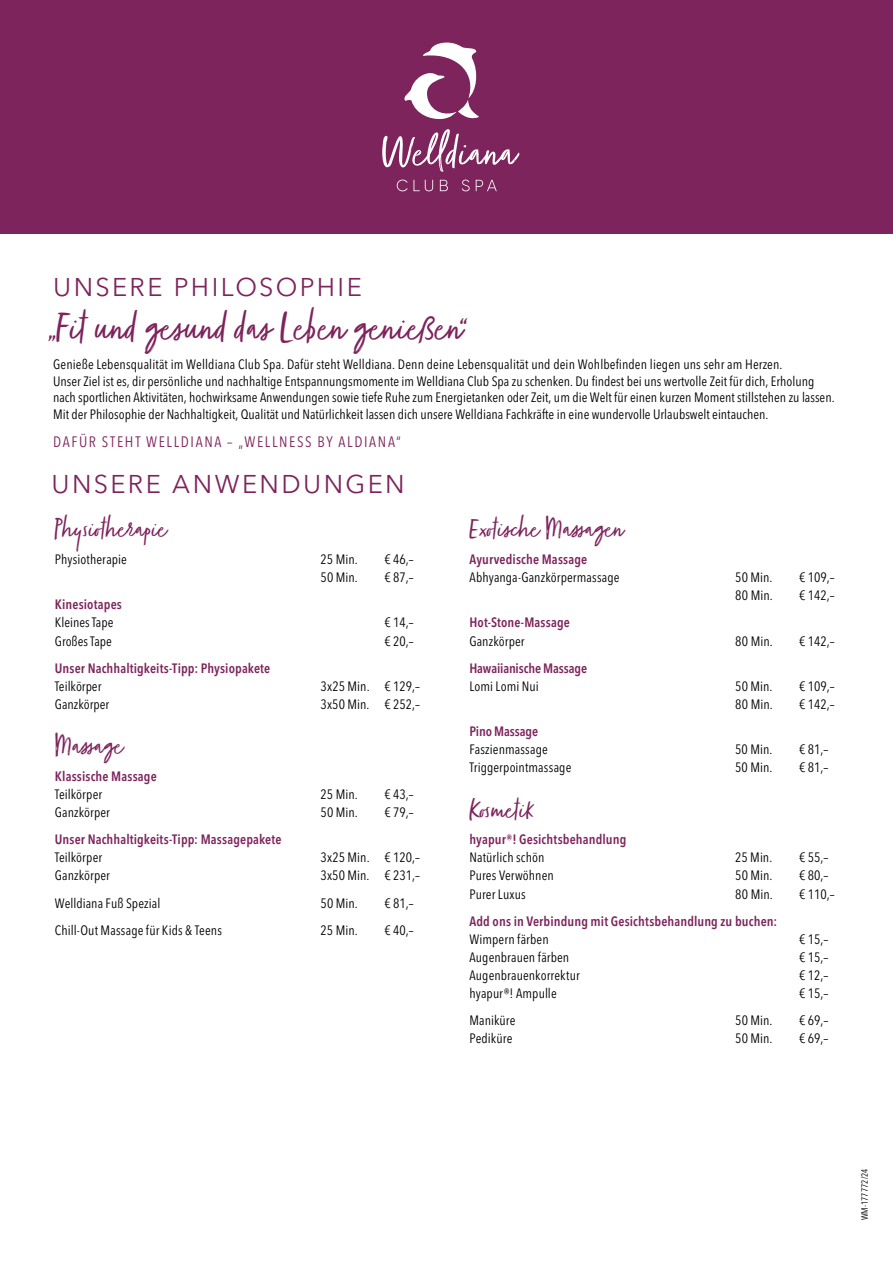
<style>
.page{position:relative;width:893px;height:1263px;background:#fff}
.page>*{position:absolute;margin:0;border:0;box-sizing:border-box;transform-origin:0 0}
.t1{font:300 45px "Zooja";color:#7d245c}
.t2{font:300 30px "Zooja";color:#7d245c}
.t3{font:25.5px "Avenir Next LT Pro";letter-spacing:.095em;color:#7d245c}
.t4{font:condensed 15px "Avenir Next LT Pro";letter-spacing:.115em;color:#7d245c}
.t5{font:condensed 13.5px/16.8px "Avenir Next LT Pro";color:#000}
.t6{font:600 condensed 13.5px "Avenir Next LT Pro";letter-spacing:.01em;color:#7d245c}
.t7{font:600 condensed 13.5px "Avenir Next LT Pro";letter-spacing:-.01em;color:#7d245c}
.t8{font:condensed 9px "Avenir Next LT Pro";letter-spacing:.02em;color:#000}
</style>
<div class="page">
<div style="left:0;top:0;width:893px;height:234px;background:#7d245c"></div>
<svg style="left:397px;top:180px;width:36px;height:11px"></svg>
<svg style="left:440px;top:180px;width:8px;height:11px"></svg>
<svg style="left:462px;top:180px;width:8px;height:11px"></svg>
<svg style="left:476px;top:180px;width:21px;height:11px"></svg>
<svg style="left:404px;top:42px;width:75px;height:78px"></svg>
<svg style="left:382px;top:129px;width:137px;height:43px"></svg>
<h3 class="t3" style="left:53px;top:272px;width:310px">UNSERE PHILOSOPHIE</h3>
<h1 class="t1" style="left:45px;top:303px;width:424px">„Fit und gesund das Leben genießen“</h1>
<p class="t5" style="left:53px;top:356px;width:783px">Genieße Lebensqualität im Welldiana Club Spa. Dafür steht Welldiana. Denn deine Lebensqualität und dein Wohlbefinden liegen uns sehr am Herzen.<br>Unser Ziel ist es, dir persönliche und nachhaltige Entspannungsmomente im Welldiana Club Spa zu schenken. Du findest bei uns wertvolle Zeit für dich, Erholung nach sportlichen Aktivitäten, hochwirksame Anwendungen sowie tiefe Ruhe zum Energietanken oder Zeit, um die Welt für einen kurzen Moment stillstehen zu lassen.<br>Mit der Philosophie der Nachhaltigkeit, Qualität und Natürlichkeit lassen dich unsere Welldiana Fachkräfte in eine wundervolle Urlaubswelt eintauchen.</p>
<p class="t4" style="left:53px;top:432px;width:349px">DAFÜR STEHT WELLDIANA – „WELLNESS BY ALDIANA“</p>
<h3 class="t3" style="left:51px;top:468px;width:355px">UNSERE ANWENDUNGEN</h3>
<h2 class="t2" style="left:53px;top:513px;width:114px">Physiotherapie</h2>
<p class="t5" style="left:55px;top:551px;width:74px">Physiotherapie</p>
<p class="t5" style="left:321px;top:551px;width:39px">25 Min.</p>
<p class="t5" style="left:384px;top:551px;width:31px">€ 46,–</p>
<p class="t5" style="left:321px;top:569px;width:39px">50 Min.</p>
<p class="t5" style="left:384px;top:569px;width:31px">€ 87,–</p>
<p class="t6" style="left:55px;top:596px;width:69px">Kinesiotapes</p>
<p class="t5" style="left:55px;top:614px;width:60px">Kleines Tape</p>
<p class="t5" style="left:384px;top:614px;width:31px">€ 14,–</p>
<p class="t5" style="left:55px;top:632px;width:58px">Großes Tape</p>
<p class="t5" style="left:384px;top:632px;width:31px">€ 20,–</p>
<p class="t6" style="left:55px;top:660px;width:217px">Unser Nachhaltigkeits-Tipp: Physiopakete</p>
<p class="t5" style="left:55px;top:677px;width:48px">Teilkörper</p>
<p class="t5" style="left:321px;top:677px;width:101px">3x25 Min. € 129,–</p>
<p class="t5" style="left:55px;top:696px;width:56px">Ganzkörper</p>
<p class="t5" style="left:321px;top:696px;width:101px">3x50 Min. € 252,–</p>
<h2 class="t2" style="left:53px;top:730px;width:70px">Massage</h2>
<p class="t6" style="left:55px;top:768px;width:103px">Klassische Massage</p>
<p class="t5" style="left:55px;top:786px;width:49px">Teilkörper</p>
<p class="t5" style="left:321px;top:786px;width:39px">25 Min.</p>
<p class="t5" style="left:384px;top:786px;width:31px">€ 43,–</p>
<p class="t5" style="left:55px;top:804px;width:57px">Ganzkörper</p>
<p class="t5" style="left:321px;top:804px;width:39px">50 Min.</p>
<p class="t5" style="left:384px;top:804px;width:31px">€ 79,–</p>
<p class="t6" style="left:55px;top:831px;width:228px">Unser Nachhaltigkeits-Tipp: Massagepakete</p>
<p class="t5" style="left:55px;top:849px;width:49px">Teilkörper</p>
<p class="t5" style="left:321px;top:849px;width:101px">3x25 Min. € 120,–</p>
<p class="t5" style="left:55px;top:867px;width:57px">Ganzkörper</p>
<p class="t5" style="left:321px;top:867px;width:101px">3x50 Min. € 231,–</p>
<p class="t5" style="left:55px;top:894px;width:107px">Welldiana Fuß Spezial</p>
<p class="t5" style="left:321px;top:894px;width:39px">50 Min.</p>
<p class="t5" style="left:384px;top:894px;width:31px">€ 81,–</p>
<p class="t5" style="left:55px;top:921px;width:169px">Chill-Out Massage für Kids &amp; Teens</p>
<p class="t5" style="left:321px;top:921px;width:39px">25 Min.</p>
<p class="t5" style="left:384px;top:921px;width:31px">€ 40,–</p>
<h2 class="t2" style="left:468px;top:513px;width:156px">Exotische Massagen</h2>
<p class="t6" style="left:469px;top:551px;width:119px">Ayurvedische Massage</p>
<p class="t5" style="left:469px;top:569px;width:152px">Abhyanga-Ganzkörpermassage</p>
<p class="t5" style="left:735px;top:569px;width:39px">50 Min.</p>
<p class="t5" style="left:799px;top:569px;width:37px">€ 109,–</p>
<p class="t5" style="left:735px;top:587px;width:39px">80 Min.</p>
<p class="t5" style="left:799px;top:587px;width:37px">€ 142,–</p>
<p class="t6" style="left:469px;top:614px;width:102px">Hot-Stone-Massage</p>
<p class="t5" style="left:469px;top:632px;width:57px">Ganzkörper</p>
<p class="t5" style="left:735px;top:632px;width:39px">80 Min.</p>
<p class="t5" style="left:799px;top:632px;width:37px">€ 142,–</p>
<p class="t7" style="left:469px;top:660px;width:119px">Hawaiianische Massage</p>
<p class="t5" style="left:469px;top:677px;width:71px">Lomi Lomi Nui</p>
<p class="t5" style="left:735px;top:677px;width:39px">50 Min.</p>
<p class="t5" style="left:799px;top:677px;width:37px">€ 109,–</p>
<p class="t5" style="left:735px;top:696px;width:39px">80 Min.</p>
<p class="t5" style="left:799px;top:696px;width:37px">€ 142,–</p>
<p class="t7" style="left:469px;top:723px;width:70px">Pino Massage</p>
<p class="t5" style="left:469px;top:741px;width:80px">Faszienmassage</p>
<p class="t5" style="left:735px;top:741px;width:39px">50 Min.</p>
<p class="t5" style="left:799px;top:741px;width:31px">€ 81,–</p>
<p class="t5" style="left:469px;top:759px;width:103px">Triggerpointmassage</p>
<p class="t5" style="left:735px;top:759px;width:39px">50 Min.</p>
<p class="t5" style="left:799px;top:759px;width:31px">€ 81,–</p>
<h2 class="t2" style="left:468px;top:793px;width:66px">Kosmetik</h2>
<p class="t6" style="left:469px;top:831px;width:158px">hyapur®! Gesichtsbehandlung</p>
<p class="t5" style="left:469px;top:849px;width:76px">Natürlich schön</p>
<p class="t5" style="left:735px;top:849px;width:39px">25 Min.</p>
<p class="t5" style="left:799px;top:849px;width:31px">€ 55,–</p>
<p class="t5" style="left:469px;top:867px;width:86px">Pures Verwöhnen</p>
<p class="t5" style="left:735px;top:867px;width:39px">50 Min.</p>
<p class="t5" style="left:799px;top:867px;width:31px">€ 80,–</p>
<p class="t5" style="left:469px;top:885px;width:58px">Purer Luxus</p>
<p class="t5" style="left:735px;top:885px;width:39px">80 Min.</p>
<p class="t5" style="left:799px;top:885px;width:37px">€ 110,–</p>
<p class="t6" style="left:469px;top:913px;width:309px">Add ons in Verbindung mit Gesichtsbehandlung zu buchen:</p>
<p class="t5" style="left:469px;top:930px;width:81px">Wimpern färben</p>
<p class="t5" style="left:799px;top:930px;width:31px">€ 15,–</p>
<p class="t5" style="left:469px;top:949px;width:101px">Augenbrauen färben</p>
<p class="t5" style="left:799px;top:949px;width:31px">€ 15,–</p>
<p class="t5" style="left:469px;top:967px;width:112px">Augenbrauenkorrektur</p>
<p class="t5" style="left:799px;top:967px;width:31px">€ 12,–</p>
<p class="t5" style="left:469px;top:985px;width:89px">hyapur®! Ampulle</p>
<p class="t5" style="left:799px;top:985px;width:31px">€ 15,–</p>
<p class="t5" style="left:469px;top:1012px;width:48px">Maniküre</p>
<p class="t5" style="left:735px;top:1012px;width:39px">50 Min.</p>
<p class="t5" style="left:799px;top:1012px;width:31px">€ 69,–</p>
<p class="t5" style="left:469px;top:1030px;width:44px">Pediküre</p>
<p class="t5" style="left:735px;top:1030px;width:39px">50 Min.</p>
<p class="t5" style="left:799px;top:1030px;width:31px">€ 69,–</p>
<p class="t8" style="left:859px;top:1220px;width:54px;rotate:-90deg">WM-177772/24</p>
</div>
